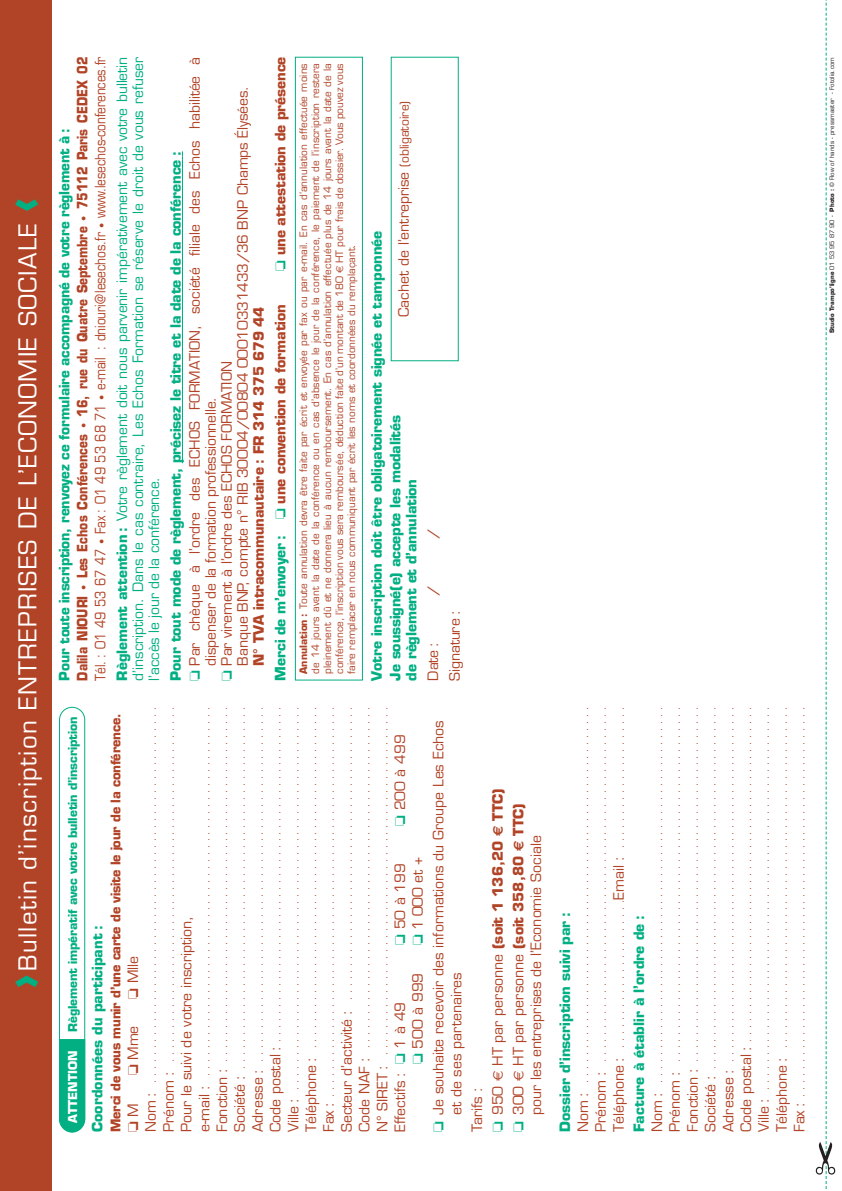
<style>
.page{position:relative;width:842px;height:1191px;background:#fff}
.page>*{position:absolute;margin:0;border:0;box-sizing:border-box;transform-origin:0 0}
.t1{font:24px "Eurostile";letter-spacing:.05em;color:#fff}
.t2{font:14px/20.6px "Eurostile";color:#b14326}
.t3{font:14px/18px "Eurostile";color:#b14326;scale:.85 1}
.t4{font:700 14px/18.8px "Eurostile";letter-spacing:-.01em;color:#02af83}
.t5{font:14px/16px "Eurostile";letter-spacing:-.005em;color:#02af83;text-align:justify}
.t6{font:700 14px/21.6px "Eurostile";letter-spacing:-.01em;color:#b14326;text-align:right}
.t7{font:700 13px "Eurostile";letter-spacing:-.015em;color:#b14326}
.t8{font:700 12px "Eurostile";letter-spacing:-.01em;color:#02af83}
.t9{font:700 12px "Eurostile";color:#fff}
.t10{font:10px/17.8px "Eurostile";color:#b14326;text-align:justify}
.t11{font:6px "Eurostile";letter-spacing:.005em;color:#231f20}
.s1{font-weight:700;font-size:48px;color:#02af83}
.s2{font-weight:700;color:#02af83}
.s3{font-weight:700}
.s4{font-size:10px}
.s5{color:#02af83}
.s6{font-family:"Euro Sans"}
.s7{font-size:12px}
.s8{font-size:14px}
.s9{font-family:"Euro Sans";font-weight:700}
</style>
<div class="page">
<svg style="left:816px;top:0;width:19px;height:1189px"></svg>
<div style="left:0;top:0;width:51px;height:1191px;background:#b14326"></div>
<hr style="left:182px;top:160px;width:1px;height:303px;background:#02af83">
<div style="left:295px;top:57px;width:68px;height:623px;border:1px solid #02af83"></div>
<div style="left:391px;top:57px;width:68px;height:304px;border:1px solid #02af83"></div>
<div style="left:59px;top:1039px;width:26px;height:93px;background:#02af83"></div>
<div style="left:59px;top:707px;width:26px;height:425px;border:2px solid #02af83;border-radius:13px"></div>
<h1 class="t1" style="left:18px;top:988px;width:793px;rotate:-90deg"><span class="s1">›</span>Bulletin d’inscription ENTREPRISES DE L’ECONOMIE SOCIALE <span class="s1">‹</span></h1>
<p class="t3" style="left:57px;top:680px;width:735px;rotate:-90deg"><span class="s2">Pour toute inscription, renvoyez ce formulaire accompagné de votre règlement à :<br></span><span class="s3">Dalila NIOURI</span> <span class="s4">•</span> <span class="s3">Les Echos Conférences</span> <span class="s4">•</span> <span class="s3">16, rue du Quatre Septembre</span> <span class="s4">•</span> <span class="s3">75112 Paris CEDEX 02<br></span>Tél. : 01 49 53 67 47 <span class="s4">•</span> Fax : 01 49 53 68 71 <span class="s4">•</span> e-mail : dniouri@lesechos.fr <span class="s4">•</span> www.lesechos-conferences.fr</p>
<h2 class="t5" style="left:116px;top:680px;width:625px;rotate:-90deg"><span class="s3">Règlement attention :</span> Votre règlement doit nous parvenir impérativement avec votre bulletin d’inscription. Dans le cas contraire, Les Echos Formation se réserve le droit de vous refuser l’accès le jour de la conférence.</h2>
<h2 class="t2" style="left:168px;top:680px;width:625px;line-height:18.8px;rotate:-90deg"><span class="s2">Pour tout mode de règlement, précisez le titre et la date de la conférence :<br></span><span class="s5">❏</span> Par chèque à l’ordre des ECHOS FORMATION, société filiale des Echos habilitée à</h2>
<h2 class="t6" style="left:271px;top:271px;width:216px;rotate:-90deg"><span class="s5">❏</span> une attestation de présence</h2>
<h2 class="t2" style="left:234px;top:665px;width:581px;rotate:-90deg">Banque BNP, compte n° RIB 30004/00804 00010331433/36 BNP Champs Élysées.</h2>
<h2 class="t6" style="left:249px;top:680px;width:378px;rotate:-90deg">N° TVA intracommunautaire : FR 314 375 679 44<br><span class="s5">Merci de m’envoyer :</span> <span class="s5">❏</span> une convention de formation</h2>
<h2 class="t2" style="left:218px;top:680px;width:321px;rotate:-90deg"><span class="s5">❏</span> Par virement à l’ordre des ECHOS FORMATION</h2>
<h2 class="t2" style="left:202px;top:665px;width:270px;rotate:-90deg">dispenser de la formation professionnelle.</h2>
<p class="t10" style="left:299px;top:674px;width:612px;line-height:12px;rotate:-90deg"><span class="s3">Annulation :</span> Toute annulation devra être faite par écrit et envoyée par fax ou par e-mail. En cas d’annulation effectuée moins de 14 jours avant la date de la conférence ou en cas d’absence le jour de la conférence, le paiement de l’inscription restera pleinement dû et ne donnera lieu à aucun remboursement. En cas d’annulation effectuée plus de 14 jours avant la date de la conférence, l’inscription vous sera remboursée, déduction faite d’un montant de 180 <span class="s6">€</span> HT pour frais de dossier. Vous pouvez vous faire remplacer en nous communiquant par écrit les noms et coordonnées du remplaçant.</p>
<h2 class="t2" style="left:395px;top:317px;width:218px;rotate:-90deg">Cachet de l’entreprise <span class="s7">(obligatoire)</span></h2>
<h2 class="t4" style="left:369px;top:680px;width:451px;rotate:-90deg">Votre inscription doit être obligatoirement signée et tamponnée<br>Je soussigné(e) accepte les modalités</h2>
<h2 class="t4" style="left:404px;top:680px;width:203px;rotate:-90deg">de règlement et d’annulation</h2>
<h2 class="t2" style="left:424px;top:539px;width:12px;rotate:-90deg">/</h2>
<h2 class="t2" style="left:424px;top:595px;width:12px;rotate:-90deg">/</h2>
<h2 class="t2" style="left:424px;top:680px;width:40px;rotate:-90deg">Date :</h2>
<h2 class="t2" style="left:446px;top:680px;width:72px;rotate:-90deg">Signature :</h2>
<p class="t8" style="left:68px;top:1032px;width:316px;rotate:-90deg">Règlement impératif avec votre bulletin d’inscription</p>
<p class="t9" style="left:68px;top:1122px;width:73px;rotate:-90deg">ATTENTION</p>
<p class="t10" style="left:198px;top:1132px;width:427px;rotate:-90deg"><span class="s8">e-mail :</span> . . . . . . . . . . . . . . . . . . . . . . . . . . . . . . . . . . . . . . . . . . . . . . . . . . . . . .<br><span class="s8">Fonction :</span> . . . . . . . . . . . . . . . . . . . . . . . . . . . . . . . . . . . . . . . . . . . . . . . . . . . .<br><span class="s8">Société :</span> . . . . . . . . . . . . . . . . . . . . . . . . . . . . . . . . . . . . . . . . . . . . . . . . . . . . .<br><span class="s8">Adresse :</span> . . . . . . . . . . . . . . . . . . . . . . . . . . . . . . . . . . . . . . . . . . . . . . . . . . . .<br><span class="s8">Code postal :</span> . . . . . . . . . . . . . . . . . . . . . . . . . . . . . . . . . . . . . . . . . . . . . . . . .<br><span class="s8">Ville :</span> . . . . . . . . . . . . . . . . . . . . . . . . . . . . . . . . . . . . . . . . . . . . . . . . . . . . . . . .<br><span class="s8">Téléphone :</span> . . . . . . . . . . . . . . . . . . . . . . . . . . . . . . . . . . . . . . . . . . . . . . . . . .<br><span class="s8">Fax :</span> . . . . . . . . . . . . . . . . . . . . . . . . . . . . . . . . . . . . . . . . . . . . . . . . . . . . . . . . .<br><span class="s8">Secteur d’activité :</span> . . . . . . . . . . . . . . . . . . . . . . . . . . . . . . . . . . . . . . . . . . .<br><span class="s8">Code NAF :</span> . . . . . . . . . . . . . . . . . . . . . . . . . . . . . . . . . . . . . . . . . . . . . . . . . .<br><span class="s8">N° SIRET :</span> . . . . . . . . . . . . . . . . . . . . . . . . . . . . . . . . . . . . . . . . . . . . . . . . . . .</p>
<p class="t10" style="left:144px;top:1132px;width:427px;rotate:-90deg"><span class="s8">Nom :</span> . . . . . . . . . . . . . . . . . . . . . . . . . . . . . . . . . . . . . . . . . . . . . . . . . . . . . . .<br><span class="s8">Prénom :</span> . . . . . . . . . . . . . . . . . . . . . . . . . . . . . . . . . . . . . . . . . . . . . . . . . . . .</p>
<h3 class="t7" style="left:111px;top:1132px;width:420px;rotate:-90deg">Merci de vous munir d’une carte de visite le jour de la conférence.</h3>
<h2 class="t2" style="left:409px;top:1132px;width:413px;text-indent:187px;rotate:-90deg"><span class="s5">❏</span> 1 000 et +<br><span class="s5">❏</span> Je souhaite recevoir des informations du Groupe Les Echos</h2>
<h2 class="t2" style="left:391px;top:826px;width:93px;rotate:-90deg"><span class="s5">❏</span> 200 à 499</h2>
<h2 class="t2" style="left:447px;top:1132px;width:345px;text-indent:17px;rotate:-90deg">et de ses partenaires<br>Tarifs :<br><span class="s5">❏</span> 950 <span class="s6">€</span> HT par personne <span class="s3">(soit 1 136,20</span> <span class="s9">€</span> <span class="s3">TTC) </span><span class="s5">❏</span> 300 <span class="s6">€</span> HT par personne <span class="s3">(soit 358,80</span> <span class="s9">€</span> <span class="s3">TTC)</span></h2>
<h2 class="t2" style="left:527px;top:1115px;width:281px;rotate:-90deg">pour les entreprises de l’Economie Sociale</h2>
<h2 class="t2" style="left:391px;top:945px;width:83px;rotate:-90deg"><span class="s5">❏</span> 50 à 199</h2>
<h2 class="t2" style="left:178px;top:1132px;width:218px;rotate:-90deg">Pour le suivi de votre inscription,</h2>
<h2 class="t4" style="left:89px;top:1132px;width:209px;rotate:-90deg">Coordonnées du participant :</h2>
<h2 class="t2" style="left:124px;top:999px;width:44px;rotate:-90deg">❏ Mlle</h2>
<h2 class="t2" style="left:409px;top:1064px;width:93px;rotate:-90deg"><span class="s5">❏</span> 500 à 999</h2>
<h2 class="t2" style="left:391px;top:1132px;width:132px;rotate:-90deg">Effectifs : <span class="s5">❏</span> 1 à 49</h2>
<h2 class="t2" style="left:124px;top:1075px;width:51px;rotate:-90deg">❏ Mme</h2>
<h2 class="t2" style="left:124px;top:1132px;width:31px;rotate:-90deg">❏ M</h2>
<p class="t10" style="left:576px;top:1132px;width:427px;rotate:-90deg"><span class="s8">Nom :</span> . . . . . . . . . . . . . . . . . . . . . . . . . . . . . . . . . . . . . . . . . . . . . . . . . . . . . . .<br><span class="s8">Prénom :</span> . . . . . . . . . . . . . . . . . . . . . . . . . . . . . . . . . . . . . . . . . . . . . . . . . . . .<br><span class="s8">Téléphone :</span> . . . . . . . . . . . . . . . . . . . . . .<span class="s8">Email :</span> . . . . . . . . . . . . . . . . . . . . .</p>
<p class="t10" style="left:651px;top:1132px;width:427px;rotate:-90deg"><span class="s8">Nom :</span> . . . . . . . . . . . . . . . . . . . . . . . . . . . . . . . . . . . . . . . . . . . . . . . . . . . . . . .<br><span class="s8">Prénom :</span> . . . . . . . . . . . . . . . . . . . . . . . . . . . . . . . . . . . . . . . . . . . . . . . . . . . .<br><span class="s8">Fonction :</span> . . . . . . . . . . . . . . . . . . . . . . . . . . . . . . . . . . . . . . . . . . . . . . . . . . . .<br><span class="s8">Société :</span> . . . . . . . . . . . . . . . . . . . . . . . . . . . . . . . . . . . . . . . . . . . . . . . . . . . . .<br><span class="s8">Adresse :</span> . . . . . . . . . . . . . . . . . . . . . . . . . . . . . . . . . . . . . . . . . . . . . . . . . . . .<br><span class="s8">Code postal :</span> . . . . . . . . . . . . . . . . . . . . . . . . . . . . . . . . . . . . . . . . . . . . . . . . .<br><span class="s8">Ville :</span> . . . . . . . . . . . . . . . . . . . . . . . . . . . . . . . . . . . . . . . . . . . . . . . . . . . . . . . .<br><span class="s8">Téléphone :</span> . . . . . . . . . . . . . . . . . . . . . . . . . . . . . . . . . . . . . . . . . . . . . . . . . .<br><span class="s8">Fax :</span> . . . . . . . . . . . . . . . . . . . . . . . . . . . . . . . . . . . . . . . . . . . . . . . . . . . . . . . . .</p>
<h2 class="t4" style="left:557px;top:1132px;width:222px;rotate:-90deg">Dossier d’inscription suivi par :</h2>
<h2 class="t4" style="left:631px;top:1132px;width:218px;rotate:-90deg">Facture à établir à l’ordre de :</h2>
<p class="t11" style="left:830px;top:333px;width:278px;rotate:-90deg"><span class="s3">Studio Trampo’ligne</span> 01 53 95 87 90 - <span class="s3">Photo :</span> © Row of hands - pressmaster - Fotolia.com</p>
</div>
